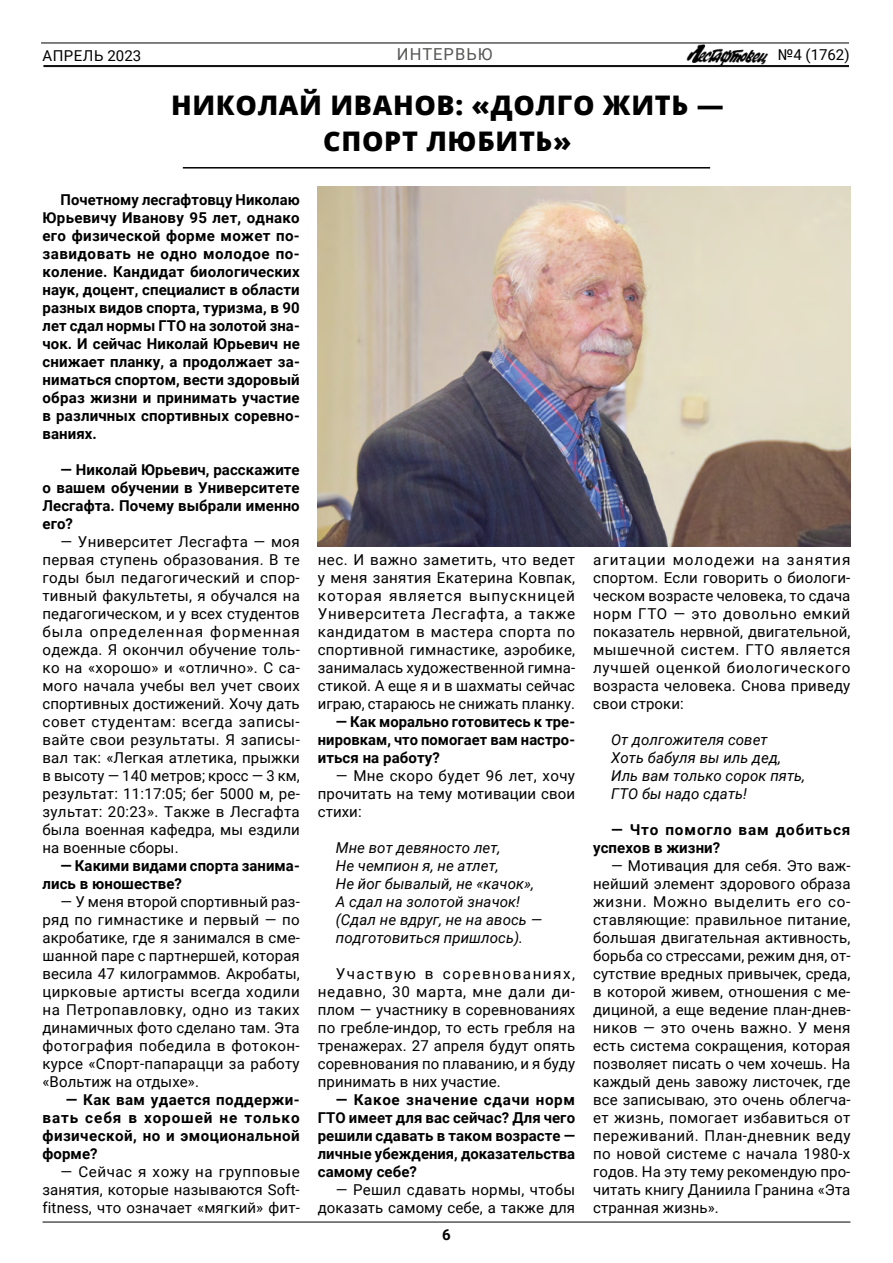
<style>
.page{position:relative;width:893px;height:1263px;background:#fff}
.page>*{position:absolute;margin:0;border:0;box-sizing:border-box;transform-origin:0 0}
.t1{font:800 27px/36px "Open Sans";letter-spacing:.025em;color:#000;text-align:center}
.t2{font:16.5px "Roboto";letter-spacing:.06em;color:#575756}
.t3{font:15px/18px "Roboto";letter-spacing:.005em;color:#000;text-align:justify}
.t4{font:700 15px/18px "Roboto";letter-spacing:.005em;color:#000;text-align:justify}
.t5{font:italic 15px/18px "Roboto";letter-spacing:.005em;color:#000}
.t6{font:700 15px/18px "Roboto";letter-spacing:.055em;color:#000}
.t7{font:15px "Roboto";letter-spacing:.035em;color:#000}
</style>
<div class="page">
<hr style="left:43px;top:65px;width:806px;height:1px;background:#000">
<hr style="left:43px;top:66px;width:806px;height:1px;background:#000">
<hr style="left:41px;top:43px;width:808px;height:1px;background:#000">
<img style="left:687px;top:44px;width:81px;height:21px">
<hr style="left:43px;top:1222px;width:807px;height:1px;background:#000">
<hr style="left:183px;top:167px;width:527px;height:2px;background:#000">
<img style="left:318px;top:187px;width:532px;height:360px">
<p class="t2" style="left:397px;top:42px;width:97px">ИНТЕРВЬЮ</p>
<h1 class="t1" style="left:171px;top:85px;width:554px">НИКОЛАЙ ИВАНОВ: «ДОЛГО ЖИТЬ —<br>СПОРТ ЛЮБИТЬ»</h1>
<p class="t7" style="left:42px;top:45px;width:100px">АПРЕЛЬ 2023</p>
<p class="t3" style="left:778px;top:45px;width:73px">№4 (1762)</p>
<p class="t4" style="left:43px;top:190px;width:259px;text-indent:18px">Почетному лесгафтовцу Николаю Юрьевичу Иванову 95 лет, однако его физической форме может по&shy;завидовать не одно молодое по&shy;коление. Кандидат биологических наук, доцент, специалист в области разных видов спорта, туризма, в 90 лет сдал нормы ГТО на золотой зна&shy;чок. И сейчас Николай Юрьевич не снижает планку, а продолжает за&shy;ниматься спортом, вести здоровый образ жизни и принимать участие в различных спортивных соревно&shy;ваниях.</p>
<p class="t4" style="left:43px;top:460px;width:259px;text-indent:18px">— Николай Юрьевич, расскажите о вашем обучении в Университете Лесгафта. Почему выбрали именно его?</p>
<p class="t3" style="left:43px;top:532px;width:259px;text-indent:18px">— Университет Лесгафта — моя первая ступень образования. В те годы был педагогический и спор&shy;тивный факультеты, я обучался на педагогическом, и у всех студентов была определенная форменная одежда. Я окончил обучение толь&shy;ко на «хорошо» и «отлично». С са&shy;мого начала учебы вел учет своих спортивных достижений. Хочу дать совет студентам: всегда записы&shy;вайте свои результаты. Я записы&shy;вал так: «Легкая атлетика, прыжки в высоту — 140 метров; кросс — 3 км, результат: 11:17:05; бег 5000 м, ре&shy;зультат: 20:23». Также в Лесгафта была военная кафедра, мы ездили на военные сборы.</p>
<p class="t4" style="left:43px;top:856px;width:259px;text-indent:18px">— Какими видами спорта занима&shy;лись в юношестве?</p>
<p class="t3" style="left:43px;top:892px;width:259px;text-indent:18px">— У меня второй спортивный раз&shy;ряд по гимнастике и первый — по акробатике, где я занимался в сме&shy;шанной паре с партнершей, которая весила 47 килограммов. Акробаты, цирковые артисты всегда ходили на Петропавловку, одно из таких динамичных фото сделано там. Эта фотография победила в фотокон&shy;курсе «Спорт-папарацци за работу «Вольтиж на отдыхе».</p>
<p class="t4" style="left:43px;top:1090px;width:259px;text-indent:23px">— Как вам удается поддержи&shy;вать себя в хорошей не только физической, но и эмоциональной форме?</p>
<p class="t3" style="left:43px;top:1162px;width:259px;text-indent:18px">— Сейчас я хожу на групповые занятия, которые называются Soft&shy;fitness, что означает «мягкий» фит-</p>
<p class="t3" style="left:318px;top:550px;width:259px">нес. И важно заметить, что ведет у меня занятия Екатерина Ковпак, которая является выпускницей Университета Лесгафта, а также кандидатом в мастера спорта по спортивной гимнастике, аэробике, занималась художественной гимна&shy;стикой. А еще я и в шахматы сейчас играю, стараюсь не снижать планку.</p>
<p class="t4" style="left:318px;top:712px;width:259px;text-indent:18px">— Как морально готовитесь к тре&shy;нировкам, что помогает вам настро&shy;иться на работу?</p>
<p class="t3" style="left:318px;top:766px;width:259px;text-indent:18px">— Мне скоро будет 96 лет, хочу прочитать на тему мотивации свои стихи:</p>
<p class="t5" style="left:336px;top:838px;width:208px">Мне вот девяносто лет,<br>Не чемпион я, не атлет,<br>Не йог бывалый, не «качок»,<br>А сдал на золотой значок! (Сдал не вдруг, не на авось — подготовиться пришлось).</p>
<p class="t3" style="left:318px;top:964px;width:259px;text-indent:18px">Участвую в соревнованиях, недавно, 30 марта, мне дали ди&shy;плом — участнику в соревнованиях по гребле-индор, то есть гребля на тренажерах. 27 апреля будут опять соревнования по плаванию, и я буду принимать в них участие.</p>
<p class="t4" style="left:318px;top:1090px;width:259px;text-indent:18px">— Какое значение сдачи норм ГТО имеет для вас сейчас? Для чего решили сдавать в таком возрасте — личные убеждения, доказательства самому себе?</p>
<p class="t3" style="left:318px;top:1180px;width:259px;text-align:right">— Решил сдавать нормы, чтобы доказать самому себе, а также для</p>
<p class="t4" style="left:442px;top:1225px;width:10px">6</p>
<p class="t3" style="left:593px;top:550px;width:259px">агитации молодежи на занятия спортом. Если говорить о биологи&shy;ческом возрасте человека, то сдача норм ГТО — это довольно емкий показатель нервной, двигательной, мышечной систем. ГТО является лучшей оценкой биологического возраста человека. Снова приведу свои строки:</p>
<p class="t5" style="left:611px;top:730px;width:196px">От долгожителя совет<br>Хоть бабуля вы иль дед,<br>Иль вам только сорок пять,<br>ГТО бы надо сдать!</p>
<p class="t6" style="left:593px;top:820px;width:259px;text-indent:18px">— Что помогло вам добиться успехов в жизни?</p>
<p class="t3" style="left:593px;top:856px;width:259px;text-indent:18px">— Мотивация для себя. Это важ&shy;нейший элемент здорового образа жизни. Можно выделить его со&shy;ставляющие: правильное питание, большая двигательная активность, борьба со стрессами, режим дня, от&shy;сутствие вредных привычек, среда, в которой живем, отношения с ме&shy;дициной, а еще ведение план-днев&shy;ников — это очень важно. У меня есть система сокращения, которая позволяет писать о чем хочешь. На каждый день завожу листочек, где все записываю, это очень облегча&shy;ет жизнь, помогает избавиться от переживаний. План-дневник веду по новой системе с начала 1980-х годов. На эту тему рекомендую про&shy;читать книгу Даниила Гранина «Эта странная жизнь».</p>
</div>
